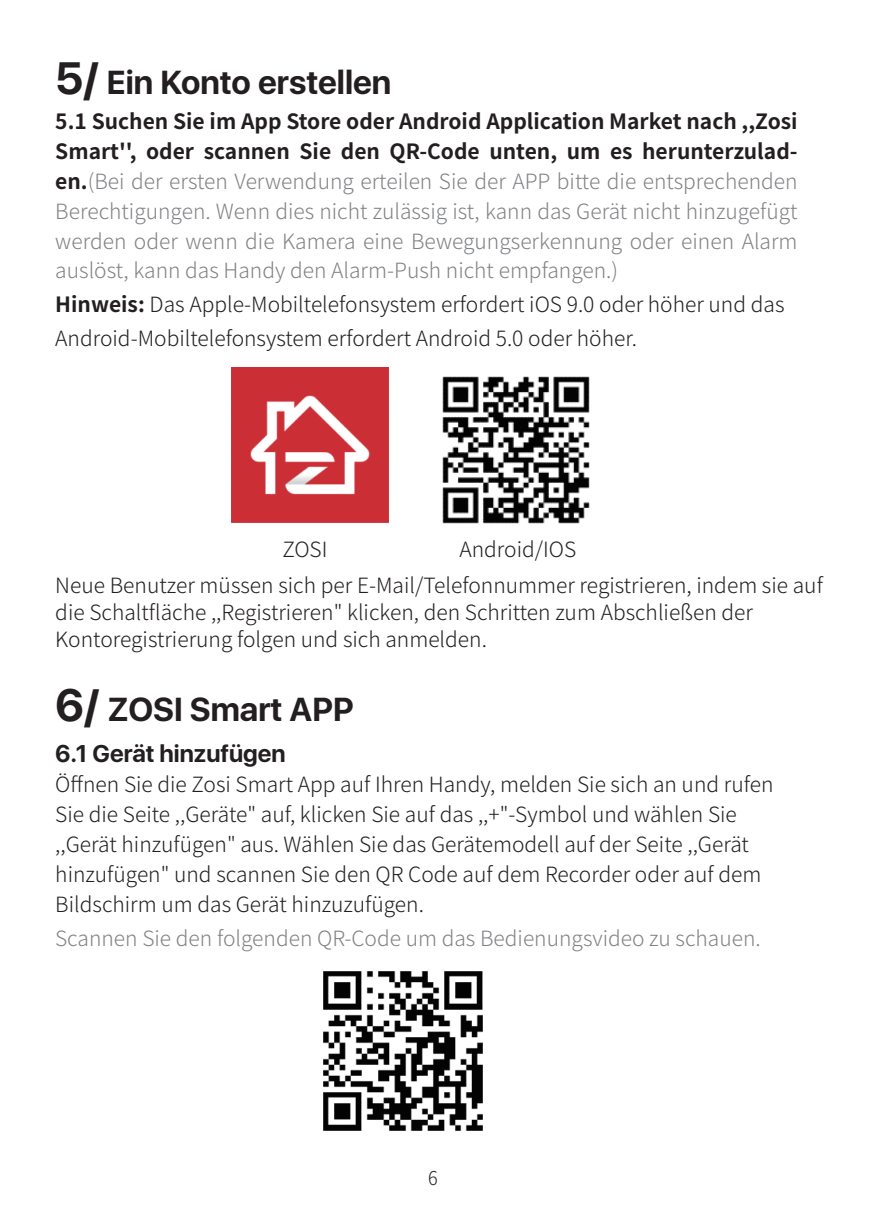
<style>
.page{position:relative;width:893px;height:1217px;background:#fff}
.page>*{position:absolute;margin:0;border:0;box-sizing:border-box;transform-origin:0 0}
.t1{font:700 33px "SFUI Display";color:#231f20}
.t2{font:700 24px "SFUI Display";color:#231f20}
.t3{font:300 21px/30px "Source Han Sans CN";color:#231f20}
.t4{font:300 21px/29.7px "Source Han Sans CN";color:#808285;text-align:justify}
.t5{font:300 19.2px "Source Han Sans CN";color:#231f20;scale:.94 1}
.s1{font-size:45px}
.s2{font-weight:700;color:#231f20}
.s3{font-weight:700}
</style>
<div class="page">
<img style="left:231px;top:367px;width:157px;height:155px">
<img style="left:442px;top:376px;width:148px;height:148px">
<img style="left:323px;top:971px;width:160px;height:160px">
<h1 class="t1" style="left:55px;top:63px;width:337px"><span class="s1">5/</span> Ein Konto erstellen</h1>
<p class="t4" style="left:55px;top:107px;width:744px"><span class="s2">5.1 Suchen Sie im App Store oder Android Application Market nach ,,Zosi Smart'', oder scannen Sie den QR-Code unten, um es herunterzulad&shy;en.</span>(Bei der ersten Verwendung erteilen Sie der APP bitte die entsprechenden Berechtigungen. Wenn dies nicht zulässig ist, kann das Gerät nicht hinzugefügt werden oder wenn die Kamera eine Bewegungserkennung oder einen Alarm auslöst, kann das Handy den Alarm-Push nicht empfangen.)</p>
<p class="t3" style="left:55px;top:288px;width:731px;line-height:33.9px"><span class="s3">Hinweis:</span> Das Apple-Mobiltelefonsystem erfordert iOS 9.0 oder höher und das<br>Android-Mobiltelefonsystem erfordert Android 5.0 oder höher.</p>
<p class="t3" style="left:282px;top:534px;width:47px">ZOSI</p>
<p class="t3" style="left:459px;top:534px;width:118px">Android/IOS</p>
<p class="t3" style="left:55px;top:572px;width:769px;line-height:27px">Neue Benutzer müssen sich per E-Mail/Telefonnummer registrieren, indem sie auf die Schaltfläche ,,Registrieren" klicken, den Schritten zum Abschließen der<br>Kontoregistrierung folgen und sich anmelden.</p>
<h1 class="t1" style="left:55px;top:689px;width:300px"><span class="s1">6/</span> ZOSI Smart APP</h1>
<p class="t2" style="left:55px;top:739px;width:232px">6.1 Gerät hinzufügen</p>
<p class="t3" style="left:55px;top:769px;width:720px">Öffnen Sie die Zosi Smart App auf Ihren Handy, melden Sie sich an und rufen Sie die Seite ,,Geräte" auf, klicken Sie auf das ,,+"-Symbol und wählen Sie ,,Gerät hinzufügen" aus. Wählen Sie das Gerätemodell auf der Seite ,,Gerät hinzufügen" und scannen Sie den QR Code auf dem Recorder oder auf dem Bildschirm um das Gerät hinzuzufügen.</p>
<p class="t4" style="left:55px;top:923px;width:707px">Scannen Sie den folgenden QR-Code um das Bedienungsvideo zu schauen.</p>
<p class="t5" style="left:428px;top:1166px;width:12px">6</p>
</div>
